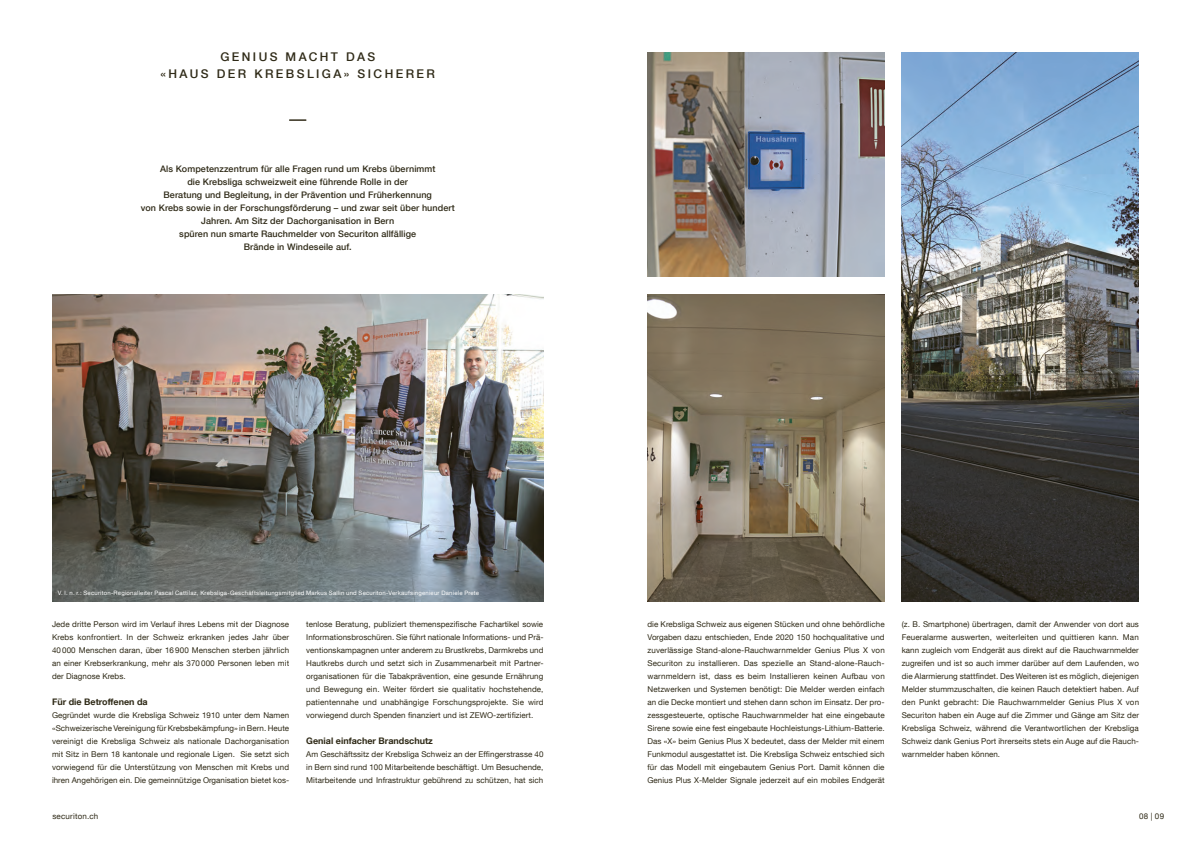
<style>
.page{position:relative;width:1191px;height:842px;background:#fff}
.page>*{position:absolute;margin:0;border:0;box-sizing:border-box;transform-origin:0 0}
.Headline{font:500 12px "Helvetica Neue LT Com";letter-spacing:.2em;color:#2f2a17}
.Lead{font:500 9px/13px "Helvetica Neue LT Com";letter-spacing:.01em;color:#2f2a17;text-align:center}
.Sub_Head{font:700 9px "Helvetica Neue LT Com";color:#2f2a17}
.Absatz_GT{font:8px/13px "Helvetica Neue LT Com";letter-spacing:.005em;color:#2f2a17;text-align:justify}
.pagina{font:8px "Helvetica Neue LT Com";letter-spacing:.025em;color:#2f2a17}
.Bildquelle{font:6px "Helvetica Neue LT Com";letter-spacing:.035em;color:#fff}
</style>
<div class="page">
<img style="left:647px;top:52px;width:237px;height:224px">
<img style="left:52px;top:294px;width:491px;height:307px">
<img style="left:647px;top:294px;width:237px;height:307px">
<img style="left:901px;top:52px;width:238px;height:549px">
<svg style="left:289px;top:120px;width:17px;height:1px"></svg>
<p class="Headline" style="left:220px;top:49px;width:156px">GENIUS MACHT DAS</p>
<p class="Headline" style="left:160px;top:66px;width:276px">«HAUS DER KREBSLIGA» SICHERER</p>
<p class="Lead" style="left:160px;top:162px;width:277px">Als Kompetenzzentrum für alle Fragen rund um Krebs übernimmt</p>
<p class="Lead" style="left:163px;top:175px;width:270px">die Krebsliga schweizweit eine führende Rolle in der<br>Beratung und Begleitung, in der Prävention und Früherkennung</p>
<p class="Lead" style="left:141px;top:201px;width:315px">von Krebs sowie in der Forschungsförderung – und zwar seit über hundert</p>
<p class="Lead" style="left:201px;top:214px;width:194px">Jahren. Am Sitz der Dachorganisation in Bern</p>
<p class="Lead" style="left:179px;top:227px;width:238px">spüren nun smarte Rauchmelder von Securiton allfällige</p>
<p class="Lead" style="left:244px;top:240px;width:110px">Brände in Windeseile auf.</p>
<p class="Bildquelle" style="left:58px;top:589px;width:423px">V. l. n. r.: Securiton-Regionalleiter Pascal Cattilaz, Krebsliga-Geschäftsleitungsmitglied Markus Sallin und Securiton-Verkaufsingenieur Daniele Prete</p>
<p class="Absatz_GT" style="left:52px;top:618px;width:239px">Jede dritte Person wird im Verlauf ihres Lebens mit der Diagnose Krebs konfrontiert. In der Schweiz erkranken jedes Jahr über 40 000 Menschen daran, über 16 900 Menschen sterben jährlich an einer Krebserkrankung, mehr als 370 000 Personen leben mit der Diagnose Krebs.</p>
<p class="Sub_Head" style="left:52px;top:696px;width:97px">Für die Betroffenen da</p>
<p class="Absatz_GT" style="left:52px;top:709px;width:239px">Gegründet wurde die Krebsliga Schweiz 1910 unter dem Namen «Schweizerische Vereinigung für Krebsbekämpfung» in Bern. Heute vereinigt die Krebsliga Schweiz als nationale Dachorganisation mit Sitz in Bern 18 kantonale und regionale Ligen. Sie setzt sich vorwiegend für die Unterstützung von Menschen mit Krebs und ihren Angehörigen ein. Die gemeinnützige Organisation bietet kos-</p>
<p class="Absatz_GT" style="left:306px;top:618px;width:239px">tenlose Beratung, publiziert themenspezifische Fachartikel sowie Informationsbroschüren. Sie führt nationale Informations- und Prä&shy;ventionskampagnen unter anderem zu Brustkrebs, Darmkrebs und Hautkrebs durch und setzt sich in Zusammenarbeit mit Partner&shy;organisationen für die Tabakprävention, eine gesunde Ernährung und Bewegung ein. Weiter fördert sie qualitativ hochstehende, patientennahe und unabhängige Forschungsprojekte. Sie wird vorwiegend durch Spenden finanziert und ist ZEWO-zertifiziert.</p>
<p class="Sub_Head" style="left:306px;top:735px;width:128px">Genial einfacher Brandschutz</p>
<p class="Absatz_GT" style="left:306px;top:748px;width:239px">Am Geschäftssitz der Krebsliga Schweiz an der Effingerstrasse 40 in Bern sind rund 100 Mitarbeitende beschäftigt. Um Besuchende, Mitarbeitende und Infrastruktur gebührend zu schützen, hat sich</p>
<p class="Absatz_GT" style="left:647px;top:618px;width:239px">die Krebsliga Schweiz aus eigenen Stücken und ohne behördliche Vorgaben dazu entschieden, Ende 2020 150 hochqualitative und zuverlässige Stand-alone-Rauchwarnmelder Genius Plus X von Securiton zu installieren. Das spezielle an Stand-alone-Rauch&shy;warnmeldern ist, dass es beim Installieren keinen Aufbau von Netzwerken und Systemen benötigt: Die Melder werden einfach an die Decke montiert und stehen dann schon im Einsatz. Der pro&shy;zessgesteuerte, optische Rauchwarnmelder hat eine eingebaute Sirene sowie eine fest eingebaute Hochleistungs-Lithium-Batterie.<br>Das «X» beim Genius Plus X bedeutet, dass der Melder mit einem Funkmodul ausgestattet ist. Die Krebsliga Schweiz entschied sich für das Modell mit eingebautem Genius Port. Damit können die Genius Plus X-Melder Signale jederzeit auf ein mobiles Endgerät</p>
<p class="Absatz_GT" style="left:901px;top:618px;width:239px">(z. B. Smartphone) übertragen, damit der Anwender von dort aus Feueralarme auswerten, weiterleiten und quittieren kann. Man kann zugleich vom Endgerät aus direkt auf die Rauchwarnmelder zugreifen und ist so auch immer darüber auf dem Laufenden, wo die Alarmierung stattfindet. Des Weiteren ist es möglich, diejenigen Melder stummzuschalten, die keinen Rauch detektiert haben. Auf den Punkt gebracht: Die Rauchwarnmelder Genius Plus X von Securiton haben ein Auge auf die Zimmer und Gänge am Sitz der Krebsliga Schweiz, während die Verantwortlichen der Krebsliga Schweiz dank Genius Port ihrerseits stets ein Auge auf die Rauch&shy;warnmelder haben können.</p>
<p class="pagina" style="left:52px;top:811px;width:47px">securiton.ch</p>
<p class="Absatz_GT" style="left:1139px;top:809px;width:26px">08 | 09</p>
</div>
